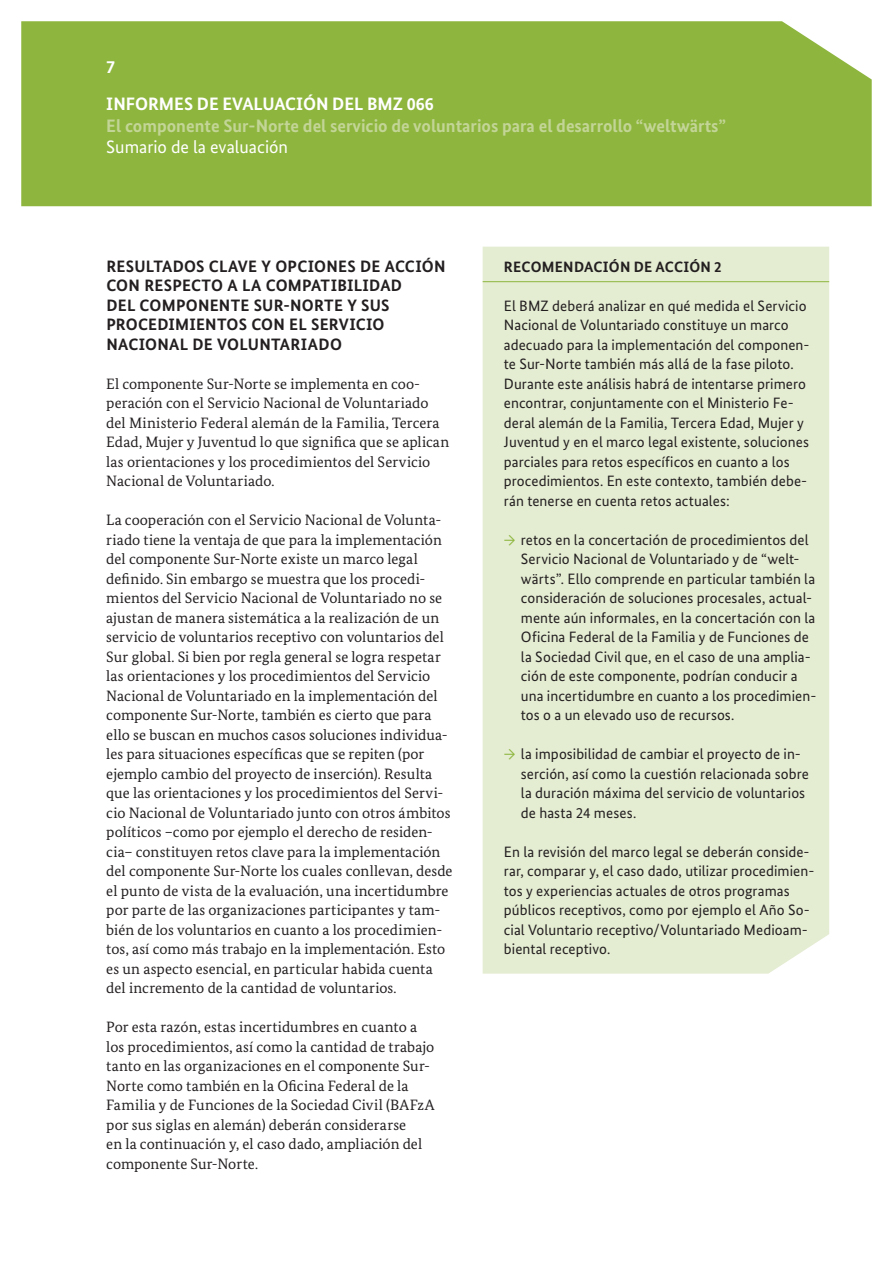
<style>
.page{position:relative;width:893px;height:1263px;background:#fff}
.page>*{position:absolute;margin:0;border:0;box-sizing:border-box;transform-origin:0 0}
.t1{font:700 18px "Bundes Sans";color:#c3d597}
.t2{font:700 18px/36.5px "Bundes Sans";color:#fff}
.t3{font:18px "Bundes Sans";color:#fff}
.H3_VERSAL{font:700 16.5px/19.5px "Bundes Sans";letter-spacing:.015em;color:#231f20}
.Copytext{font:15px/19.5px "Bundes Serif";letter-spacing:.005em;color:#231f20}
.Box_Copy{font:15px/19.5px "Bundes Sans";letter-spacing:.005em;color:#231f20}
.Box_Headline{font:700 15px "Bundes Sans";letter-spacing:.02em;color:#231f20}
.s1{color:#8eb63e}
</style>
<div class="page">
<div style="left:483px;top:247px;width:346px;height:727px;background:#e4ecd2"></div>
<hr style="left:483px;top:281px;width:346px;height:1px;background:#8eb63e">
<div style="left:21px;top:21px;width:851px;height:185px;background:#8eb63e"></div>
<p class="t2" style="left:106px;top:49px;width:329px">7<br>INFORMES DE EVALUACIÓN DEL BMZ 066</p>
<p class="t1" style="left:106px;top:114px;width:621px">El componente Sur-Norte del servicio de voluntarios para el desarrollo “weltwärts”</p>
<p class="t3" style="left:106px;top:136px;width:183px">Sumario de la evaluación</p>
<h3 class="H3_VERSAL" style="left:106px;top:256px;width:341px">RESULTADOS CLAVE Y OPCIONES DE ACCIÓN<br>CON RESPECTO A LA COMPATIBILIDAD<br>DEL COMPONENTE SUR-NORTE Y SUS<br>PROCEDIMIENTOS CON EL SERVICIO<br>NACIONAL DE VOLUNTARIADO</h3>
<p class="Copytext" style="left:106px;top:373px;width:344px">El componente Sur-Norte se implementa en coo&shy;peración con el Servicio Nacional de Voluntariado del Ministerio Federal alemán de la Familia, Tercera Edad, Mujer y Juventud lo que significa que se aplican las orientaciones y los procedimientos del Servicio Nacional de Voluntariado.</p>
<p class="Copytext" style="left:106px;top:510px;width:348px">La cooperación con el Servicio Nacional de Volunta&shy;riado tiene la ventaja de que para la implementación del componente Sur-Norte existe un marco legal definido. Sin embargo se muestra que los procedi&shy;mientos del Servicio Nacional de Voluntariado no se ajustan de manera sistemática a la realización de un servicio de voluntarios receptivo con voluntarios del Sur global. Si bien por regla general se logra respetar las orientaciones y los procedimientos del Servicio Nacional de Voluntariado en la implementación del componente Sur-Norte, también es cierto que para ello se buscan en muchos casos soluciones individua&shy;les para situaciones específicas que se repiten (por ejemplo cambio del proyecto de inserción). Resulta que las orientaciones y los procedimientos del Servi&shy;cio Nacional de Voluntariado junto con otros ámbitos políticos –como por ejemplo el derecho de residen&shy;cia– constituyen retos clave para la implementación del componente Sur-Norte los cuales conllevan, desde el punto de vista de la evaluación, una incertidumbre por parte de las organizaciones participantes y tam&shy;bién de los voluntarios en cuanto a los procedimien&shy;tos, así como más trabajo en la implementación. Esto es un aspecto esencial, en particular habida cuenta del incremento de la cantidad de voluntarios.</p>
<p class="Copytext" style="left:106px;top:1017px;width:330px">Por esta razón, estas incertidumbres en cuanto a los procedimientos, así como la cantidad de trabajo tanto en las organizaciones en el componente Sur-Norte como también en la Oficina Federal de la Familia y de Funciones de la Sociedad Civil (BAFzA por sus siglas en alemán) deberán considerarse<br>en la continuación y, el caso dado, ampliación del componente Sur-Norte.</p>
<h5 class="Box_Headline" style="left:504px;top:257px;width:219px">RECOMENDACIÓN DE ACCIÓN 2</h5>
<p class="Box_Copy" style="left:504px;top:295px;width:307px">El BMZ deberá analizar en qué medida el Servicio Nacional de Voluntariado constituye un marco adecuado para la implementación del componen&shy;te Sur-Norte también más allá de la fase piloto.<br>Durante este análisis habrá de intentarse primero encontrar, conjuntamente con el Ministerio Fe&shy;deral alemán de la Familia, Tercera Edad, Mujer y Juventud y en el marco legal existente, soluciones parciales para retos específicos en cuanto a los procedimientos. En este contexto, también debe&shy;rán tenerse en cuenta retos actuales:</p>
<p class="Box_Copy" style="left:521px;top:529px;width:297px;text-indent:-17px"><span class="s1">→</span> retos en la concertación de procedimientos del Servicio Nacional de Voluntariado y de “welt&shy;wärts”. Ello comprende en particular también la consideración de soluciones procesales, actual&shy;mente aún informales, en la concertación con la Oficina Federal de la Familia y de Funciones de la Sociedad Civil que, en el caso de una amplia&shy;ción de este componente, podrían conducir a una incertidumbre en cuanto a los procedimien&shy;tos o a un elevado uso de recursos.</p>
<p class="Box_Copy" style="left:521px;top:744px;width:289px;text-indent:-17px"><span class="s1">→</span> la imposibilidad de cambiar el proyecto de in&shy;serción, así como la cuestión relacionada sobre la duración máxima del servicio de voluntarios de hasta 24 meses.</p>
<p class="Box_Copy" style="left:504px;top:841px;width:312px">En la revisión del marco legal se deberán conside&shy;rar, comparar y, el caso dado, utilizar procedimien&shy;tos y experiencias actuales de otros programas públicos receptivos, como por ejemplo el Año So&shy;cial Voluntario receptivo/Voluntariado Medioam&shy;biental receptivo.</p>
</div>
